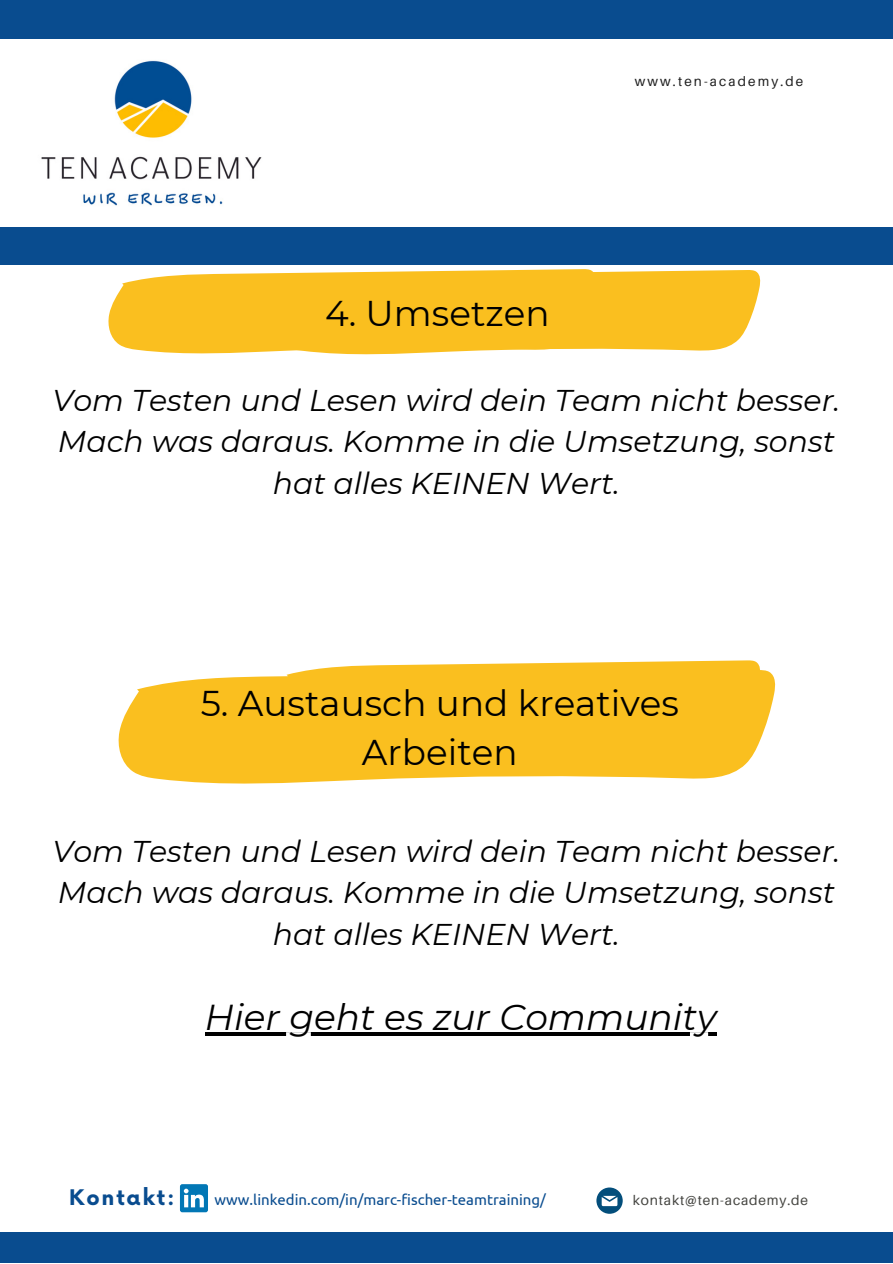
<style>
.page{position:relative;width:893px;height:1264px;background:#fff}
.page>*{position:absolute;margin:0;border:0;box-sizing:border-box;transform-origin:0 0}
.t1{font:italic 36px "Montserrat";color:#000}
.t2{font:35.7px/49.5px "Montserrat";color:#000;text-align:center}
.t3{font:italic 30px/41.5px "Montserrat";color:#000;text-align:center}
.t4{font:700 21px "Now";letter-spacing:.085em;color:#094c8f}
.t5{font:15px "Ubuntu";color:#094c8f}
.t6{font:13.8px "Aileron";letter-spacing:.06em;color:#444440}
.t7{font:13.5px "Aileron";letter-spacing:.16em;color:#1e1e1e}
</style>
<div class="page">
<div style="left:0;top:1231px;width:892px;height:31px;background:#094c8f"></div>
<svg style="left:596px;top:1187px;width:26px;height:26px"></svg>
<img style="left:41px;top:60px;width:221px;height:146px">
<svg style="left:180px;top:1184px;width:28px;height:28px"></svg>
<div style="left:0;top:0;width:892px;height:39px;background:#094c8f"></div>
<div style="left:0;top:227px;width:892px;height:37px;background:#094c8f"></div>
<svg style="left:108px;top:269px;width:652px;height:86px;background:#fac536"></svg>
<svg style="left:118px;top:670px;width:657px;height:114px;fill:#fabf1f"></svg>
<div style="left:271px;top:660px;width:489px;height:87px;background:#fabf1f"></div>
<hr style="left:205px;top:1032px;width:511px;height:4px;background:#000">
<p class="t2" style="left:325px;top:288px;width:226px">4. Umsetzen</p>
<p class="t7" style="left:634px;top:73px;width:170px">www.ten-academy.de</p>
<p class="t3" style="left:53px;top:379px;width:789px">Vom Testen und Lesen wird dein Team nicht besser.<br>Mach was daraus. Komme in die Umsetzung, sonst hat alles KEINEN Wert.</p>
<p class="t2" style="left:201px;top:678px;width:480px">5. Austausch und kreatives<br>Arbeiten</p>
<p class="t3" style="left:53px;top:830px;width:789px">Vom Testen und Lesen wird dein Team nicht besser.<br>Mach was daraus. Komme in die Umsetzung, sonst hat alles KEINEN Wert.</p>
<p class="t1" style="left:205px;top:995px;width:513px">Hier geht es zur Community</p>
<p class="t4" style="left:69px;top:1186px;width:107px">Kontakt:</p>
<p class="t5" style="left:214px;top:1191px;width:333px">www.linkedin.com/in/marc-fischer-teamtraining/</p>
<p class="t6" style="left:632px;top:1191px;width:177px">kontakt@ten-academy.de</p>
</div>
